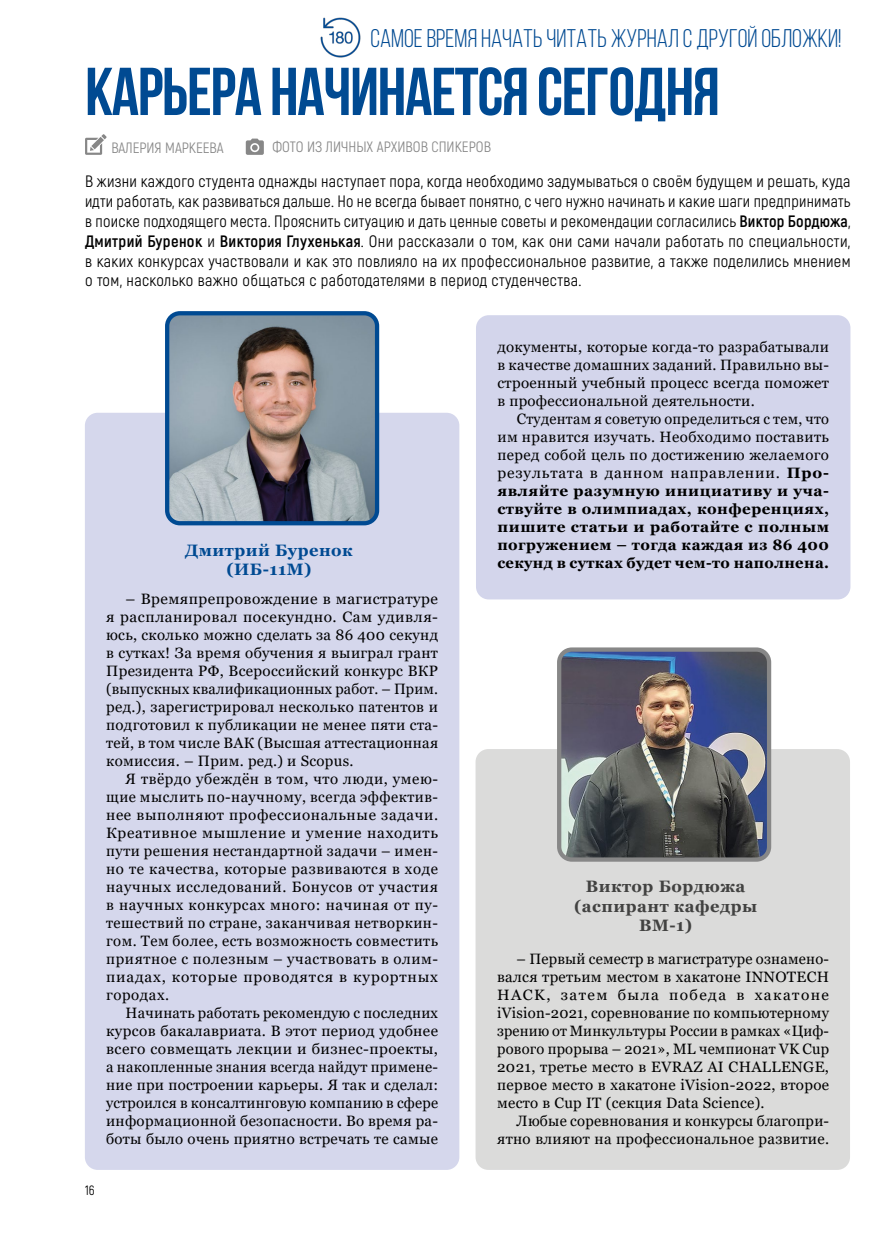
<style>
.page{position:relative;width:893px;height:1255px;background:#fff}
.page>*{position:absolute;margin:0;border:0;box-sizing:border-box;transform-origin:0 0}
.t1{font:700 67.5px "Bebas Neue";letter-spacing:-.02em;color:#004a92}
.t2{font:25.5px "Bebas Neue";color:#004a92}
.t3{font:16.5px/19.8px "Akrobat";letter-spacing:.02em;color:#000;text-align:justify}
.t4{font:700 16.5px/19.8px "Georgia";letter-spacing:.03em;color:#424241;text-align:center}
.t5{font:700 16.5px/19.8px "Georgia";letter-spacing:.03em;color:#004a92;text-align:center}
.t6{font:15px/18px "Georgia";letter-spacing:.02em;color:#000;text-align:justify}
.t7{font:700 15px/18px "Georgia";letter-spacing:.025em;color:#000;text-align:justify}
.t8{font:15px "Akrobat";color:#878787}
.t9{font:13.5px "Akrobat";color:#000}
.s1{font-weight:700}
.s2{font-weight:400}
</style>
<div class="page">
<svg style="left:85px;top:134px;width:22px;height:21px"></svg>
<div style="left:85px;top:413px;width:374px;height:756px;background:#d5d7ec;border-radius:13px"></div>
<div style="left:476px;top:749px;width:374px;height:420px;background:#dbdbda;border-radius:13px"></div>
<div style="left:476px;top:315px;width:374px;height:284px;background:#d3d5eb;border-radius:13px"></div>
<img style="left:170px;top:316px;width:204px;height:204px">
<div style="left:165px;top:311px;width:214px;height:214px;border:4px solid #004a92;border-radius:13px"></div>
<img style="left:562px;top:652px;width:204px;height:204px">
<div style="left:557px;top:647px;width:214px;height:214px;border:4px solid #878787;border-radius:13px"></div>
<svg style="left:246px;top:139px;width:18px;height:16px"></svg>
<img style="left:320px;top:17px;width:41px;height:41px">
<h2 class="t2" style="left:370px;top:24px;width:472px">Самое время начать читать журнал с другой обложки!</h2>
<h1 class="t1" style="left:85px;top:55px;width:636px">Карьера начинается сегодня</h1>
<p class="t8" style="left:111px;top:138px;width:114px">ВАЛЕРИЯ МАРКЕЕВА</p>
<p class="t8" style="left:273px;top:137px;width:220px">ФОТО ИЗ ЛИЧНЫХ АРХИВОВ СПИКЕРОВ</p>
<p class="t3" style="left:85px;top:172px;width:767px">В жизни каждого студента однажды наступает пора, когда необходимо задумываться о своём будущем и решать, куда идти работать, как развиваться дальше. Но не всегда бывает понятно, с чего нужно начинать и какие шаги предпринимать в поиске подходящего места. Прояснить ситуацию и дать ценные советы и рекомендации согласились <span class="s1">Виктор Бордюжа</span>, <span class="s1">Дмитрий Буренок</span> и <span class="s1">Виктория Глухенькая</span>. Они рассказали о том, как они сами начали работать по специальности, в каких конкурсах участвовали и как это повлияло на их профессиональное развитие, а также поделились мнением о том, насколько важно общаться с работодателями в период студенчества.</p>
<p class="t5" style="left:185px;top:540px;width:169px">Дмитрий Буренок (ИБ-11М)</p>
<p class="t6" style="left:106px;top:590px;width:333px;text-indent:20px">– Времяпрепровождение в магистратуре я распланировал посекундно. Сам удивля&shy;юсь, сколько можно сделать за 86 400 секунд в сутках! За время обучения я выиграл грант Президента РФ, Всероссийский конкурс ВКР (выпускных квалификационных работ. – Прим. ред.), зарегистрировал несколько патентов и подготовил к публикации не менее пяти ста&shy;тей, в том числе ВАК (Высшая аттестационная комиссия. – Прим. ред.) и Scopus.</p>
<p class="t6" style="left:106px;top:770px;width:333px;text-indent:20px">Я твёрдо убеждён в том, что люди, умею&shy;щие мыслить по-научному, всегда эффектив&shy;нее выполняют профессиональные задачи.<br>Креативное мышление и умение находить пути решения нестандартной задачи – имен&shy;но те качества, которые развиваются в ходе научных исследований. Бонусов от участия в научных конкурсах много: начиная от пу&shy;тешествий по стране, заканчивая нетворкин&shy;гом. Тем более, есть возможность совместить приятное с полезным – участвовать в олим&shy;пиадах, которые проводятся в курортных городах.</p>
<p class="t6" style="left:106px;top:1004px;width:333px;text-indent:20px">Начинать работать рекомендую с последних курсов бакалавриата. В этот период удобнее всего совмещать лекции и бизнес-проекты, а накопленные знания всегда найдут примене&shy;ние при построении карьеры. Я так и сделал: устроился в консалтинговую компанию в сфере информационной безопасности. Во время ра&shy;боты было очень приятно встречать те самые</p>
<p class="t9" style="left:85px;top:1182px;width:11px">16</p>
<p class="t6" style="left:497px;top:338px;width:333px">документы, которые когда-то разрабатывали в качестве домашних заданий. Правильно вы&shy;строенный учебный процесс всегда поможет в профессиональной деятельности.</p>
<p class="t7" style="left:497px;top:410px;width:333px;text-indent:20px"><span class="s2">Студентам я советую определиться с тем, что им нравится изучать. Необходимо поставить перед собой цель по достижению желаемого результата в данном направлении.</span> Про&shy;являйте разумную инициативу и уча&shy;ствуйте в олимпиадах, конференциях, пишите статьи и работайте с полным погружением – тогда каждая из 86 400 секунд в сутках будет чем-то наполнена.</p>
<p class="t4" style="left:574px;top:876px;width:185px">Виктор Бордюжа (аспирант кафедры<br>ВМ-1)</p>
<p class="t6" style="left:497px;top:950px;width:333px;text-indent:20px">– Первый семестр в магистратуре ознамено&shy;вался третьим местом в хакатоне INNOTECH HACK, затем была победа в хакатоне iVision-2021, соревнование по компьютерному зрению от Минкультуры России в рамках «Циф&shy;рового прорыва – 2021», ML чемпионат VK Cup 2021, третье место в EVRAZ AI CHALLENGE, первое место в хакатоне iVision-2022, второе место в Cup IT (секция Data Science).</p>
<p class="t6" style="left:497px;top:1112px;width:333px;text-align:right">Любые соревнования и конкурсы благопри&shy;ятно влияют на профессиональное развитие.</p>
</div>
